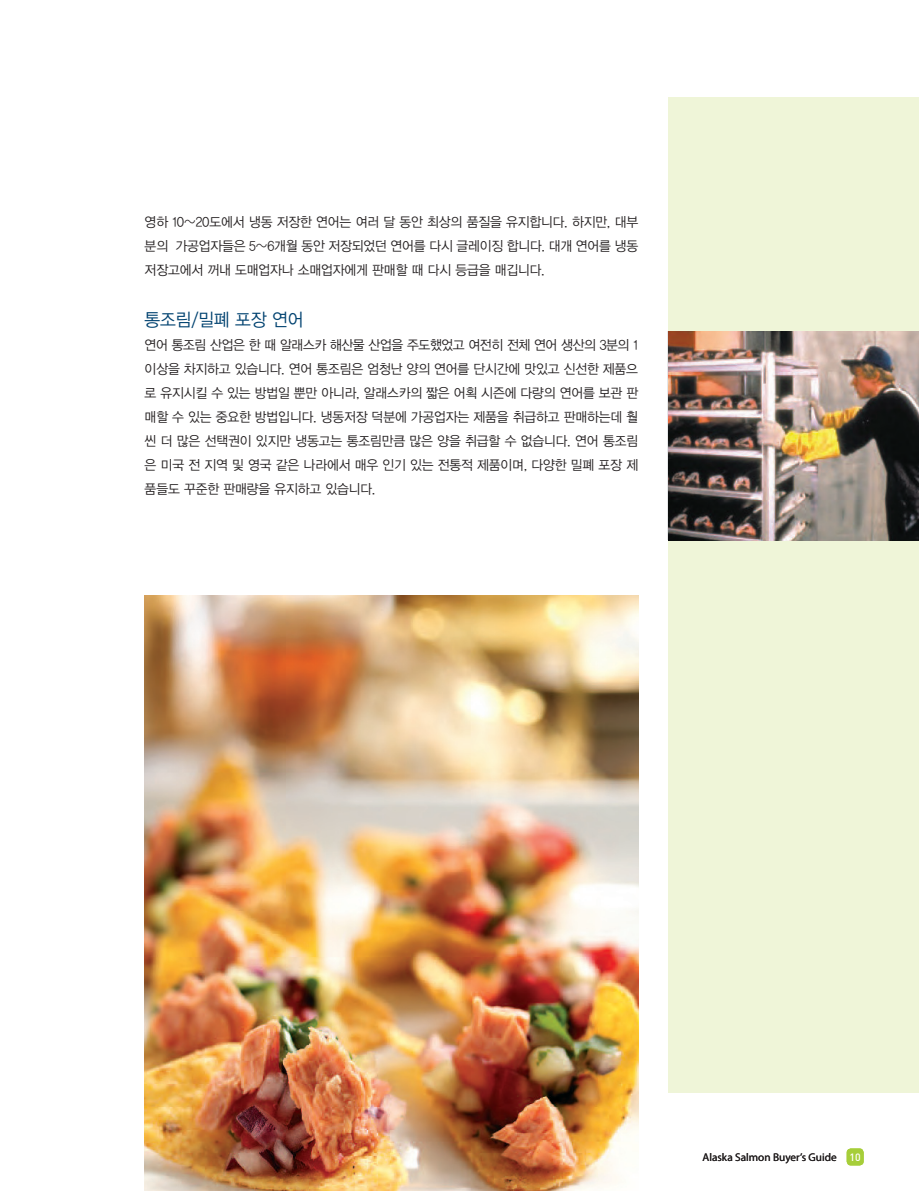
<style>
.page{position:relative;width:919px;height:1191px;background:#fff}
.page>*{position:absolute;margin:0;border:0;box-sizing:border-box;transform-origin:0 0}
.t1{font:18px "YDVYGO Std 12";letter-spacing:-.01em;color:#004270;scale:.95 1}
.t2{font:13.5px/24px "YDVYGO Std 12";letter-spacing:-.01em;color:#231f20;text-align:right;scale:.95 1}
.t3{font:11.25px "Myriad Pro";color:#231f20}
.t4{font:500 10.5px "DIN";color:#fff}
</style>
<div class="page">
<div style="left:0;top:98px;width:918px;height:995px;background:#eff5d8"></div>
<div style="left:115px;top:83px;width:553px;height:1025px;background:#fff"></div>
<div style="left:846px;top:1148px;width:17px;height:17px;background:#a6ce39;border-radius:4px"></div>
<img style="left:668px;top:332px;width:250px;height:208px">
<img style="left:145px;top:595px;width:493px;height:596px">
<div style="left:0;top:83px;width:125px;height:1025px;background:#fff"></div>
<p class="t2" style="left:145px;top:210px;width:521px">영하 10~20도에서 냉동 저장한 연어는 여러 달 동안 최상의 품질을 유지합니다. 하지만, 대부 가공업자들은 ~5 6개월 동안 저장되었던 연어를 다시 글레이징 합니다. 대개 연어를 냉동</p>
<p class="t2" style="left:145px;top:234px;width:422px;text-align:left">분의<br>저장고에서 꺼내 도매업자나 소매업자에게 판매할 때 다시 등급을 매깁니다.</p>
<h1 class="t1" style="left:145px;top:310px;width:169px">통조림/밀폐 포장 연어</h1>
<p class="t2" style="left:145px;top:333px;width:521px;text-align:justify">연어 통조림 산업은 한 때 알래스카 해산물 산업을 주도했었고 여전히 전체 연어 생산의 3분의 1 이상을 차지하고 있습니다. 연어 통조림은 엄청난 양의 연어를 단시간에 맛있고 신선한 제품으 로 유지시킬 수 있는 방법일 뿐만 아니라, 알래스카의 짧은 어획 시즌에 다량의 연어를 보관 판 매할 수 있는 중요한 방법입니다. 냉동저장 덕분에 가공업자는 제품을 취급하고 판매하는데 훨 씬 더 많은 선택권이 있지만 냉동고는 통조림만큼 많은 양을 취급할 수 없습니다. 연어 통조림 은 미국 전 지역 및 영국 같은 나라에서 매우 인기 있는 전통적 제품이며, 다양한 밀폐 포장 제 품들도 꾸준한 판매량을 유지하고 있습니다.</p>
<p class="t3" style="left:702px;top:1149px;width:136px">Alaska Salmon Buyer s’ Guide</p>
<p class="t4" style="left:849px;top:1150px;width:13px">10</p>
</div>
